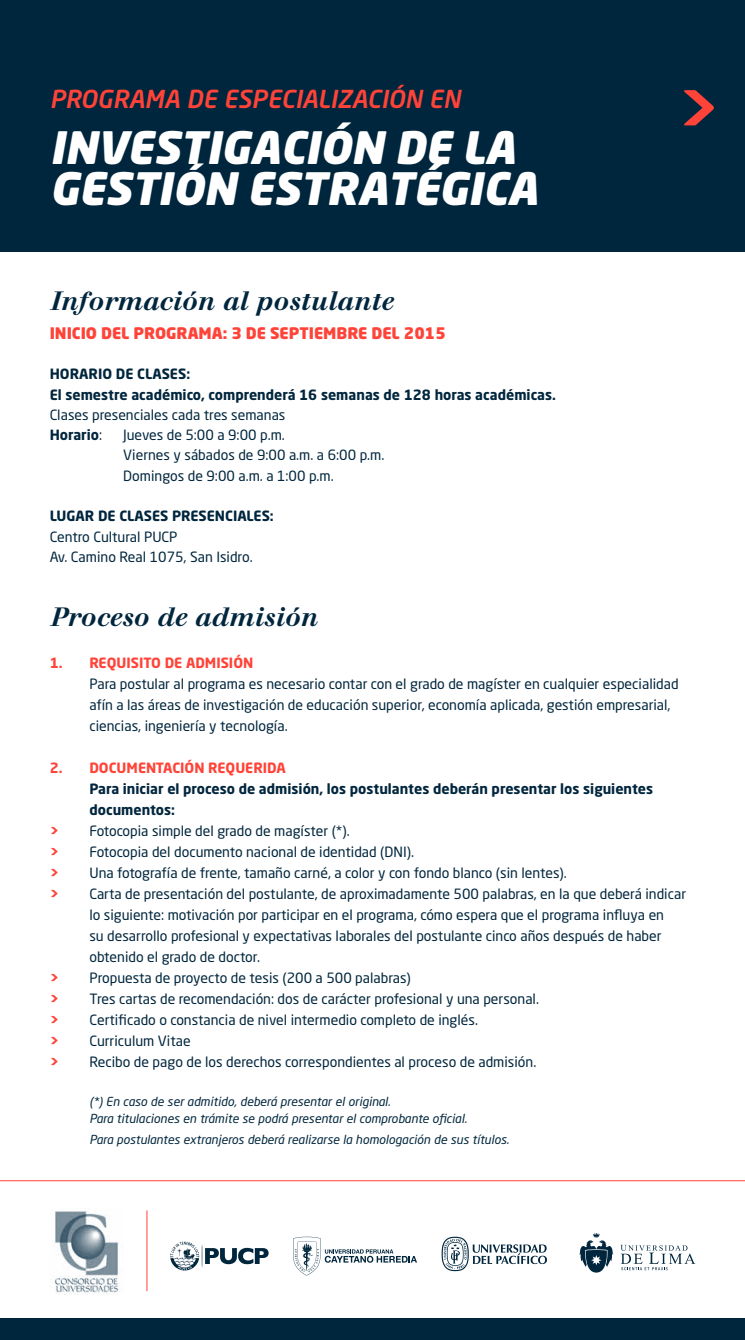
<style>
.page{position:relative;width:745px;height:1340px;background:#fff}
.page>*{position:absolute;margin:0;border:0;box-sizing:border-box;transform-origin:0 0}
.t1{font:italic 700 69.48px "Neo Sans Std";color:#ff4338}
.t2{font:italic 900 44.1px/40.8px "Neo Sans Std";color:#fff}
.t3{font:italic 500 26.25px "Walbaum";color:#00263d}
.t4{font:italic 500 24.5px "Neo Sans Std";color:#ff4338}
.t5{font:900 15.75px "Neo Sans Std";color:#ff4338}
.t6{font:14px/20.3px "Neo Sans Std";color:#00263d}
.t7{font:700 14px/20.3px "Neo Sans Std";color:#00263d}
.t8{font:700 14px "Neo Sans Std";color:#ff4338}
.t9{font:italic 12.25px/17.5px "Neo Sans Std";color:#00263d}
.s1{font-weight:700}
.s2{font-weight:900;color:#ff4338}
</style>
<div class="page">
<div style="left:0;top:0;width:744px;height:252px;background:#00263d"></div>
<div style="left:0;top:1318px;width:744px;height:21px;background:#00263d"></div>
<img style="left:51px;top:1211px;width:68px;height:83px">
<hr style="left:0;top:1180px;width:744px;height:1px;background:#ff4338">
<hr style="left:146px;top:1210px;width:1px;height:81px;background:#ff4338">
<svg style="left:441px;top:1236px;width:105px;height:35px"></svg>
<svg style="left:293px;top:1236px;width:124px;height:39px"></svg>
<svg style="left:170px;top:1241px;width:98px;height:29px"></svg>
<svg style="left:579px;top:1233px;width:34px;height:39px"></svg>
<svg style="left:620px;top:1244px;width:74px;height:26px"></svg>
<h3 class="t4" style="left:50px;top:84px;width:412px">PROGRAMA DE ESPECIALIZACIÓN EN</h3>
<h2 class="t2" style="left:50px;top:126px;width:489px">INVESTIGACIÓN DE LA<br>GESTIÓN ESTRATÉGICA</h2>
<h3 class="t3" style="left:50px;top:286px;width:344px">Información al postulante</h3>
<p class="t5" style="left:50px;top:322px;width:397px">INICIO DEL PROGRAMA: 3 DE SEPTIEMBRE DEL 2015</p>
<p class="t7" style="left:50px;top:363px;width:507px">HORARIO DE CLASES:<br>El semestre académico, comprenderá 16 semanas de 128 horas académicas.</p>
<p class="t6" style="left:50px;top:404px;width:237px">Clases presenciales cada tres semanas<br><span class="s1">Horario</span>:</p>
<p class="t6" style="left:123px;top:424px;width:262px">Jueves de 5:00 a 9:00 p.m.<br>Viernes y sábados de 9:00 a.m. a 6:00 p.m.<br>Domingos de 9:00 a.m. a 1:00 p.m.</p>
<p class="t7" style="left:50px;top:505px;width:225px">LUGAR DE CLASES PRESENCIALES:</p>
<p class="t6" style="left:50px;top:526px;width:204px">Centro Cultural PUCP<br>Av. Camino Real 1075, San Isidro.</p>
<h1 class="t1" style="left:670px;top:65px;width:46px">&gt;</h1>
<h3 class="t3" style="left:50px;top:602px;width:269px">Proceso de admisión</h3>
<p class="t8" style="left:50px;top:654px;width:205px">1. REQUISITO DE ADMISIÓN</p>
<p class="t6" style="left:89px;top:673px;width:590px;line-height:21px">Para postular al programa es necesario contar con el grado de magíster en cualquier especialidad afín a las áreas de investigación de educación superior, economía aplicada, gestión empresarial, ciencias, ingeniería y tecnología.</p>
<p class="t8" style="left:50px;top:759px;width:238px">2. DOCUMENTACIÓN REQUERIDA</p>
<p class="t7" style="left:89px;top:778px;width:565px">Para iniciar el proceso de admisión, los postulantes deberán presentar los siguientes</p>
<p class="t7" style="left:89px;top:799px;width:87px">documentos:</p>
<p class="t6" style="left:50px;top:820px;width:301px"><span class="s2">&gt;</span> Fotocopia simple del grado de magíster (*).</p>
<p class="t6" style="left:50px;top:841px;width:365px"><span class="s2">&gt;</span> Fotocopia del documento nacional de identidad (DNI).</p>
<p class="t6" style="left:50px;top:862px;width:518px"><span class="s2">&gt;</span> Una fotografía de frente, tamaño carné, a color y con fondo blanco (sin lentes).</p>
<p class="t6" style="left:50px;top:883px;width:637px"><span class="s2">&gt;</span> Carta de presentación del postulante, de aproximadamente 500 palabras, en la que deberá indicar</p>
<p class="t6" style="left:89px;top:904px;width:576px">lo siguiente: motivación por participar en el programa, cómo espera que el programa influya en</p>
<p class="t6" style="left:89px;top:925px;width:573px">su desarrollo profesional y expectativas laborales del postulante cinco años después de haber</p>
<p class="t6" style="left:89px;top:946px;width:172px">obtenido el grado de doctor.</p>
<p class="t6" style="left:50px;top:967px;width:362px"><span class="s2">&gt;</span> Propuesta de proyecto de tesis (200 a 500 palabras)</p>
<p class="t6" style="left:50px;top:988px;width:490px"><span class="s2">&gt;</span> Tres cartas de recomendación: dos de carácter profesional y una personal.</p>
<p class="t6" style="left:50px;top:1009px;width:429px"><span class="s2">&gt;</span> Certificado o constancia de nivel intermedio completo de inglés.</p>
<p class="t6" style="left:50px;top:1030px;width:142px"><span class="s2">&gt;</span> Curriculum Vitae</p>
<p class="t6" style="left:50px;top:1051px;width:488px"><span class="s2">&gt;</span> Recibo de pago de los derechos correspondientes al proceso de admisión.</p>
<p class="t9" style="left:89px;top:1092px;width:379px">(*) En caso de ser admitido, deberá presentar el original.<br>Para titulaciones en trámite se podrá presentar el comprobante oficial.</p>
<p class="t9" style="left:89px;top:1130px;width:421px">Para postulantes extranjeros deberá realizarse la homologación de sus títulos.</p>
</div>
